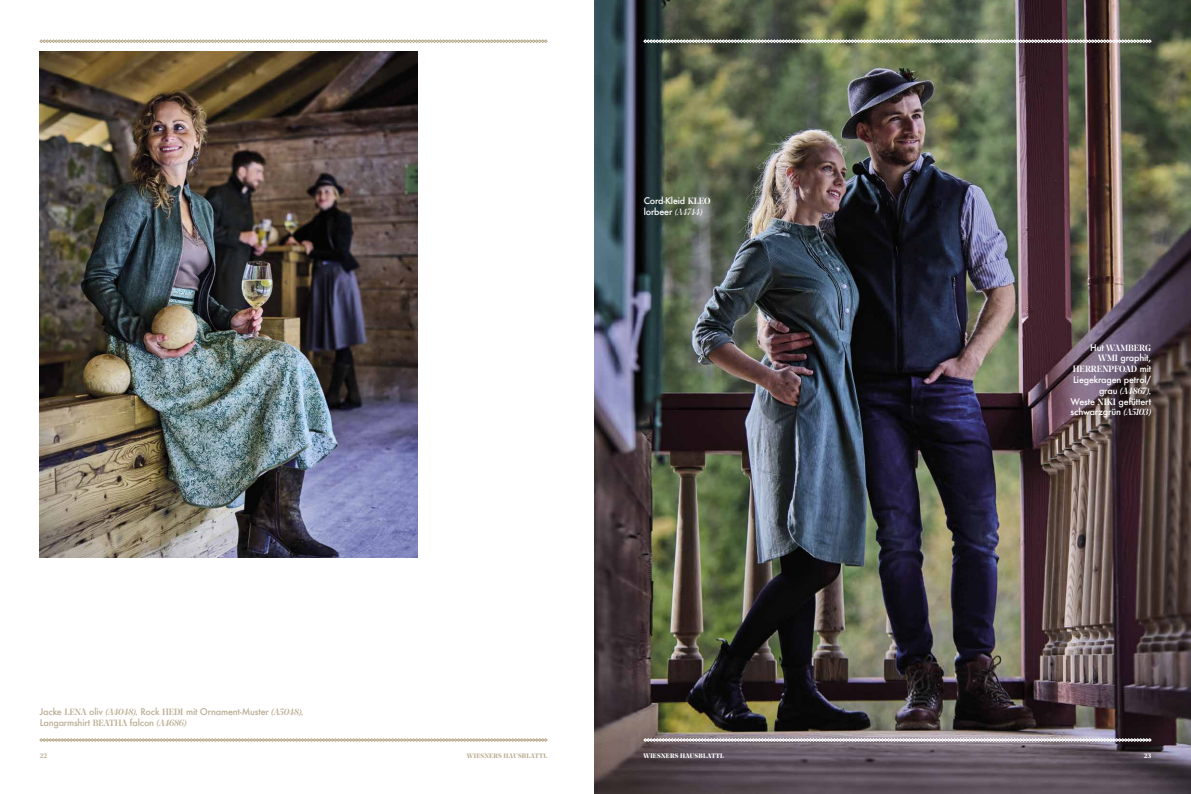
<style>
.page{position:relative;width:1191px;height:794px;background:#fff}
.page>*{position:absolute;margin:0;border:0;box-sizing:border-box;transform-origin:0 0}
.t1{font:500 9px/10.8px "Futura";letter-spacing:-.02em;color:#fff}
.t2{font:500 9px/10.8px "Futura";letter-spacing:-.02em;color:#bbae93}
.t3{font:500 9px "Noe Display";color:#fff}
.t4{font:italic 500 9px "Noe Display";letter-spacing:-.025em;color:#fff}
.t5{font:700 6.5px "Noe Display";letter-spacing:.04em;color:#bbae93}
.t6{font:700 6.5px "Noe Display";letter-spacing:.04em;color:#fff}
.s1{font-family:"Noe Display"}
.s2{font-family:"Noe Display";font-style:italic}
.s3{font-family:"Noe Display";font-weight:400;font-style:italic}
.s4{font-family:"Futura"}
.s5{font-family:"Futura";font-style:normal}
</style>
<div class="page">
<svg style="left:39px;top:39px;width:508px;height:4px"></svg>
<svg style="left:39px;top:738px;width:508px;height:3px;background:#cec5b2"></svg>
<img style="left:595px;top:0;width:596px;height:794px">
<svg style="left:643px;top:738px;width:508px;height:3px"></svg>
<svg style="left:643px;top:39px;width:508px;height:4px"></svg>
<img style="left:40px;top:51px;width:377px;height:507px">
<p class="t2" style="left:40px;top:706px;width:265px">Jacke <span class="s1">LENA</span> oliv <span class="s2">(A4048),</span> Rock <span class="s1">HEDI</span> mit Ornament-Muster <span class="s2">(A5048),<br></span>Langarmshirt <span class="s1">BEATHA</span> falcon <span class="s2">(A4686)</span></p>
<p class="t1" style="left:643px;top:195px;width:68px">Cord-Kleid <span class="s1">KLEO </span>lorbeer <span class="s3">(A4744)</span></p>
<p class="t3" style="left:1090px;top:342px;width:62px"><span class="s4">Hut</span> WAMBERG</p>
<p class="t1" style="left:1098px;top:352px;width:55px"><span class="s1">WMI</span> graphit,</p>
<p class="t3" style="left:1072px;top:363px;width:80px">HERRENPFOAD <span class="s4">mit</span></p>
<p class="t1" style="left:1073px;top:374px;width:80px">Liegekragen petrol/</p>
<p class="t4" style="left:1099px;top:385px;width:54px"><span class="s5">grau</span> (A4867),</p>
<p class="t1" style="left:1070px;top:396px;width:82px">Weste <span class="s1">NIKI</span> gefüttert schwarzgrün <span class="s2">(A5103)</span></p>
<p class="t5" style="left:40px;top:751px;width:9px">22</p>
<p class="t5" style="left:467px;top:751px;width:82px">WIESNERS HAUSBLATTL</p>
<p class="t6" style="left:643px;top:751px;width:82px">WIESNERS HAUSBLATTL</p>
<p class="t6" style="left:1143px;top:751px;width:9px">23</p>
</div>
